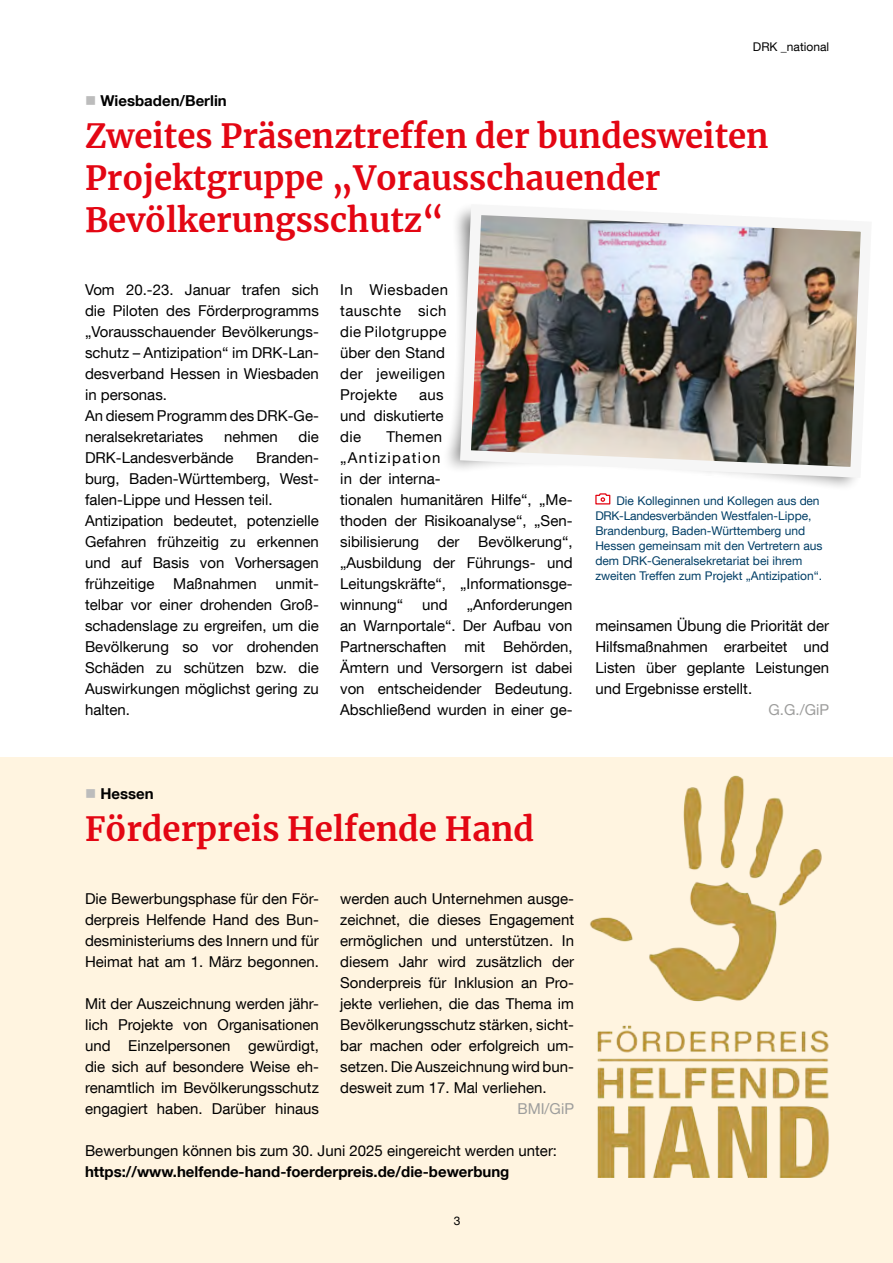
<style>
.page{position:relative;width:893px;height:1263px;background:#fff}
.page>*{position:absolute;margin:0;border:0;box-sizing:border-box;transform-origin:0 0}
.t1{font:700 33px/42px "Merriweather";color:#e30613}
.t2{font:15px/21px "Helvetica Neue LT Com";color:#000;text-align:justify}
.t3{font:700 15px "Helvetica Neue LT Com";color:#000}
.t4{font:15px/21px "Helvetica Neue LT Com";letter-spacing:.03em;color:#000}
.t5{font:15px "Helvetica Neue LT Com";color:#9d9d9c}
.t6{font:12px/15px "Helvetica Neue LT Com";color:#003e66}
.t7{font:12px "Helvetica Neue LT Com";color:#000}
.s1{color:#bcbcbc}
</style>
<div class="page">
<div style="left:0;top:757px;width:893px;height:506px;background:#fff4e0"></div>
<img style="left:455px;top:208px;width:406px;height:275px">
<svg style="left:595px;top:493px;width:16px;height:12px"></svg>
<img style="left:590px;top:775px;width:239px;height:402px">
<p class="t7" style="left:753px;top:39px;width:78px">DRK _national</p>
<p class="t3" style="left:85px;top:91px;width:143px"><span class="s1">■</span> Wiesbaden/Berlin</p>
<h1 class="t1" style="left:85px;top:114px;width:685px">Zweites Präsenztreffen der bundesweiten<br>Projektgruppe „Vorausschauender<br>Bevölkerungsschutz“</h1>
<p class="t2" style="left:85px;top:279px;width:235px;text-align:left">Vom 20.-23. Januar trafen sich die Piloten des Förderprogramms „Vorausschauender Bevölkerungs&shy;schutz – Antizipation“ im DRK-Lan&shy;desverband Hessen in Wiesbaden in personas.<br>An diesem Programm des DRK-Ge&shy;neralsekretariates</p>
<p class="t2" style="left:224px;top:426px;width:55px">nehmen</p>
<p class="t2" style="left:299px;top:426px;width:22px">die</p>
<p class="t2" style="left:85px;top:447px;width:150px">DRK-Landesverbände</p>
<p class="t2" style="left:85px;top:447px;width:235px;text-align:left;text-indent:171px">Branden&shy;burg, Baden-Württemberg, West&shy;falen-Lippe und Hessen teil.<br>Antizipation bedeutet, potenzielle<br>Gefahren frühzeitig zu erkennen und auf Basis von Vorhersagen frühzeitige</p>
<p class="t2" style="left:173px;top:573px;width:85px">Maßnahmen</p>
<p class="t2" style="left:85px;top:573px;width:235px;text-indent:190px">unmit&shy;telbar vor einer drohenden Groß&shy;schadenslage zu ergreifen, um die Bevölkerung so vor drohenden Schäden zu schützen bzw. die Auswirkungen möglichst gering zu halten.</p>
<p class="t4" style="left:340px;top:279px;width:109px">In Wiesbaden tauschte sich die Pilotgruppe über den Stand der jeweiligen<br>Projekte</p>
<p class="t2" style="left:340px;top:384px;width:105px;text-indent:79px">aus und diskutierte die</p>
<p class="t2" style="left:340px;top:426px;width:234px;text-align:left;text-indent:46px">Themen<br>„Antizipation<br>in der interna-<br>tionalen humanitären Hilfe“, „Me&shy;thoden der Risikoanalyse“, „Sen&shy;sibilisierung der Bevölkerung“, „Ausbildung der Führungs- und<br>Leitungskräfte“, „Informationsge&shy;winnung“</p>
<p class="t2" style="left:340px;top:594px;width:234px;text-indent:127px">„Anforderungen an Warnportale“. Der Aufbau von Partnerschaften mit Behörden, Ämtern und Versorgern ist dabei von entscheidender Bedeutung.<br>Abschließend wurden in einer ge-</p>
<p class="t2" style="left:422px;top:594px;width:27px">und</p>
<p class="t6" style="left:595px;top:492px;width:229px;text-indent:21px">Die Kolleginnen und Kollegen aus den DRK-Landesverbänden Westfalen-Lippe, Brandenburg, Baden-Württemberg und Hessen gemeinsam mit den Vertretern aus dem DRK-Generalsekretariat bei ihrem zweiten Treffen zum Projekt „Antizipation“.</p>
<p class="t2" style="left:595px;top:615px;width:235px">meinsamen Übung die Priorität der Hilfsmaßnahmen erarbeitet und Listen über geplante Leistungen und Ergebnisse erstellt.</p>
<p class="t5" style="left:768px;top:700px;width:62px">G.G./GiP</p>
<p class="t3" style="left:85px;top:784px;width:70px"><span class="s1">■</span> Hessen</p>
<h1 class="t1" style="left:85px;top:807px;width:451px">Förderpreis Helfende Hand</h1>
<p class="t2" style="left:85px;top:888px;width:235px">Die Bewerbungsphase für den För&shy;derpreis Helfende Hand des Bun&shy;desministeriums des Innern und für Heimat hat am 1. März begonnen.</p>
<p class="t2" style="left:85px;top:993px;width:235px">Mit der Auszeichnung werden jähr&shy;lich Projekte von Organisationen und Einzelpersonen gewürdigt, die sich auf besondere Weise eh&shy;renamtlich im Bevölkerungsschutz engagiert haben. Darüber hinaus</p>
<p class="t2" style="left:340px;top:888px;width:235px">werden auch Unternehmen ausge&shy;zeichnet, die dieses Engagement ermöglichen und unterstützen. In diesem Jahr wird zusätzlich der Sonderpreis für Inklusion an Pro&shy;jekte verliehen, die das Thema im Bevölkerungsschutz stärken, sicht&shy;bar machen oder erfolgreich um&shy;setzen. Die Auszeichnung wird bun&shy;desweit zum 17. Mal verliehen.</p>
<p class="t5" style="left:517px;top:1099px;width:58px">BMI/GiP</p>
<p class="t2" style="left:85px;top:1140px;width:474px">Bewerbungen können bis zum 30. Juni 2025 eingereicht werden unter:</p>
<p class="t3" style="left:85px;top:1162px;width:426px">https://www.helfende-hand-foerderpreis.de/die-bewerbung</p>
<p class="t7" style="left:454px;top:1213px;width:8px">3</p>
</div>
